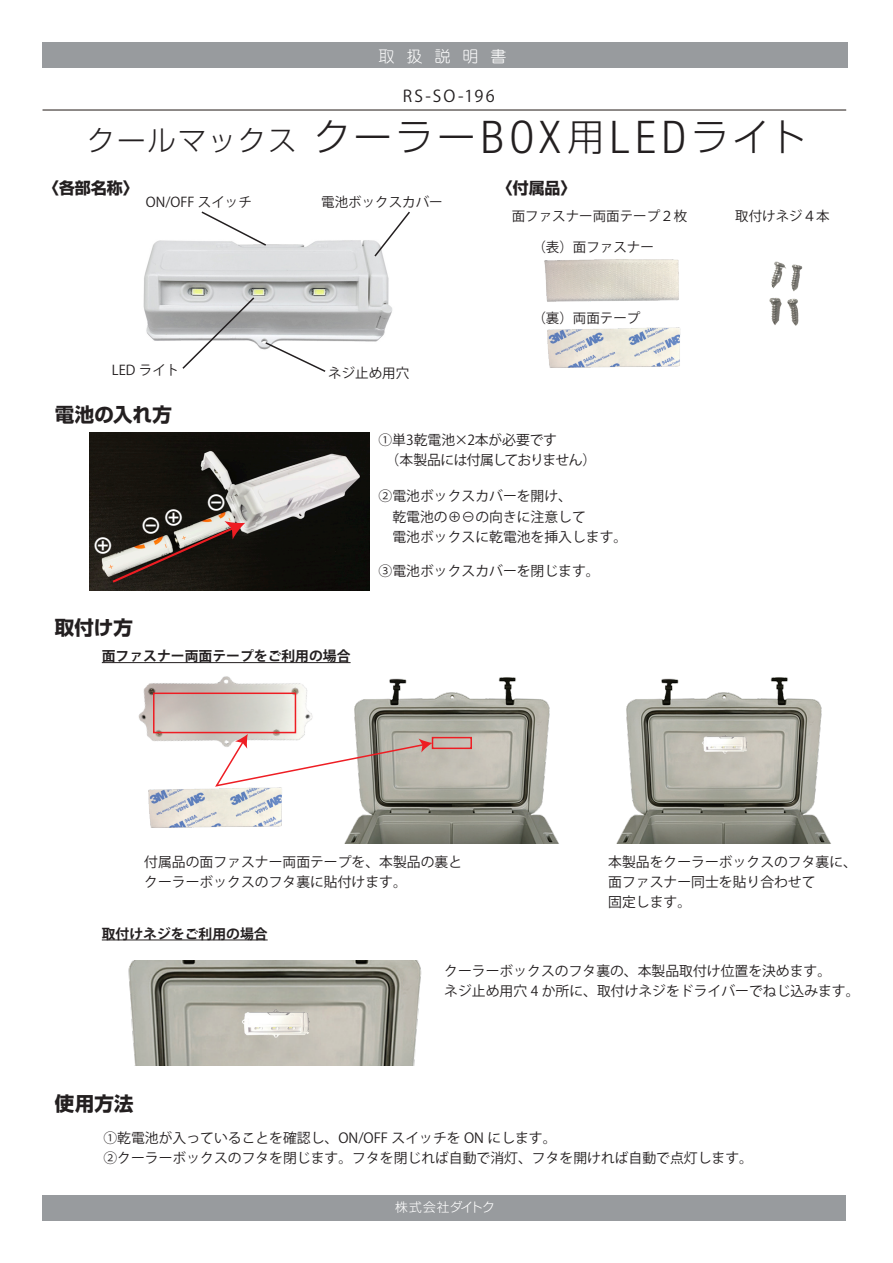
<style>
.page{position:relative;width:893px;height:1263px;background:#fff}
.page>*{position:absolute;margin:0;border:0;box-sizing:border-box;transform-origin:0 0}
.t1{font:300 37.2px "Shin Go Pro";letter-spacing:.1em;color:#231f20}
.t2{font:500 22.35px "Koz Go Pro";color:#fff}
.t3{font:700 19.5px "Shin Go Pro";letter-spacing:.01em;color:#231f20}
.t4{font:16.2px "Koz Go Pr 6 N";letter-spacing:.14em;color:#231f20}
.t5{font:700 15.9px "Shin Go Pro";color:#231f20}
.t6{font:15.9px "DF Maru Gothic Lt WIN RKSJ H";letter-spacing:.75em;color:#fff}
.t7{font:13.8px/20.2px "Koz Go Pro";color:#231f20}
.t8{font:13.8px/20.2px "Koz Go Pro";letter-spacing:-.025em;color:#231f20}
.t9{font:700 13.8px "Koz Go Pro";color:#231f20}
.t10{font:13.5px "Koz Go Pr 6 N";color:#231f20}
.t11{font:300 12.75px "Shin Go Pro";letter-spacing:.005em;color:#fff}
.s1{font-size:27.9px}
.s2{font-family:"Helvetica Neue LT Std";font-stretch:condensed;font-size:45px}
</style>
<div class="page">
<img style="left:143px;top:240px;width:250px;height:110px">
<img style="left:544px;top:259px;width:137px;height:109px">
<img style="left:148px;top:788px;width:134px;height:40px">
<img style="left:769px;top:261px;width:34px;height:65px">
<img style="left:138px;top:676px;width:175px;height:65px">
<svg style="left:200px;top:211px;width:68px;height:36px"></svg>
<svg style="left:373px;top:211px;width:37px;height:47px"></svg>
<svg style="left:264px;top:341px;width:63px;height:31px"></svg>
<svg style="left:181px;top:296px;width:75px;height:73px"></svg>
<img style="left:90px;top:432px;width:279px;height:158px">
<svg style="left:110px;top:521px;width:135px;height:63px;background:#544741"></svg>
<img style="left:344px;top:677px;width:215px;height:166px">
<img style="left:616px;top:677px;width:215px;height:166px">
<hr style="left:102px;top:662px;width:249px;height:1px;background:#231f20">
<hr style="left:102px;top:939px;width:166px;height:1px;background:#231f20">
<div style="left:153px;top:692px;width:143px;height:41px;border:2px solid #ee1d23"></div>
<div style="left:432px;top:737px;width:40px;height:12px;border:2px solid #ee1d23"></div>
<svg style="left:214px;top:734px;width:218px;height:54px"></svg>
<img style="left:700px;top:732px;width:48px;height:23px">
<img style="left:128px;top:960px;width:294px;height:105px">
<img style="left:239px;top:1005px;width:72px;height:35px">
<div style="left:43px;top:1195px;width:803px;height:25px;background:#989b9e"></div>
<div style="left:43px;top:43px;width:805px;height:25px;background:#989b9e"></div>
<hr style="left:43px;top:110px;width:803px;height:1px;background:#201814">
<p class="t6" style="left:379px;top:48px;width:129px">取扱説明書</p>
<p class="t4" style="left:403px;top:87px;width:93px">RS-SO-196</p>
<h1 class="t1" style="left:87px;top:106px;width:721px"><span class="s1">クールマックス</span> クーラー<span class="s2">BOX</span>用<span class="s2">LED</span>ライト</h1>
<p class="t5" style="left:43px;top:175px;width:97px">〈各部名称〉</p>
<p class="t5" style="left:497px;top:175px;width:81px">〈付属品〉</p>
<p class="t10" style="left:321px;top:194px;width:123px">電池ボックスカバー</p>
<p class="t10" style="left:146px;top:194px;width:107px">ON/OFF スイッチ</p>
<p class="t10" style="left:512px;top:209px;width:177px">面ファスナー両面テープ２枚</p>
<p class="t10" style="left:735px;top:209px;width:96px">取付けネジ４本</p>
<p class="t10" style="left:532px;top:240px;width:123px">（表）面ファスナー</p>
<p class="t10" style="left:112px;top:362px;width:69px">LED ライト</p>
<h3 class="t3" style="left:55px;top:399px;width:119px">電池の入れ方</h3>
<h2 class="t2" style="left:92px;top:531px;width:24px">⊕</h2>
<h2 class="t2" style="left:140px;top:507px;width:47px">⊖⊕</h2>
<h3 class="t3" style="left:55px;top:612px;width:80px">取付け方</h3>
<h2 class="t2" style="left:205px;top:489px;width:24px">⊖</h2>
<p class="t10" style="left:328px;top:366px;width:83px">ネジ止め用穴</p>
<p class="t10" style="left:532px;top:311px;width:109px">（裏）両面テープ</p>
<p class="t8" style="left:379px;top:430px;width:219px">①単3乾電池×2本が必要です<br>　（本製品には付属しておりません）</p>
<p class="t7" style="left:379px;top:487px;width:250px">②電池ボックスカバーを開け、<br>　乾電池の⊕⊖の向きに注意して<br>　電池ボックスに乾電池を挿入します。</p>
<p class="t7" style="left:379px;top:561px;width:223px">③電池ボックスカバーを閉じます。</p>
<p class="t9" style="left:102px;top:647px;width:250px">面ファスナー両面テープをご利用の場合</p>
<p class="t7" style="left:144px;top:852px;width:319px">付属品の面ファスナー両面テープを、本製品の裏とクーラーボックスのフタ裏に貼付けます。</p>
<p class="t9" style="left:102px;top:925px;width:167px">取付けネジをご利用の場合</p>
<p class="t7" style="left:608px;top:852px;width:250px">本製品をクーラーボックスのフタ裏に、面ファスナー同士を貼り合わせて<br>固定します。</p>
<h3 class="t3" style="left:55px;top:1088px;width:81px">使用方法</h3>
<p class="t7" style="left:444px;top:961px;width:417px">クーラーボックスのフタ裏の、本製品取付け位置を決めます。<br>ネジ止め用穴 4 か所に、取付けネジをドライバーでねじ込みます。</p>
<p class="t7" style="left:103px;top:1128px;width:651px">①乾電池が入っていることを確認し、ON/OFF スイッチを ON にします。<br>②クーラーボックスのフタを閉じます。フタを閉じれば自動で消灯、フタを開ければ自動で点灯します。</p>
<p class="t11" style="left:395px;top:1197px;width:101px">株式会社ダイトク</p>
</div>
